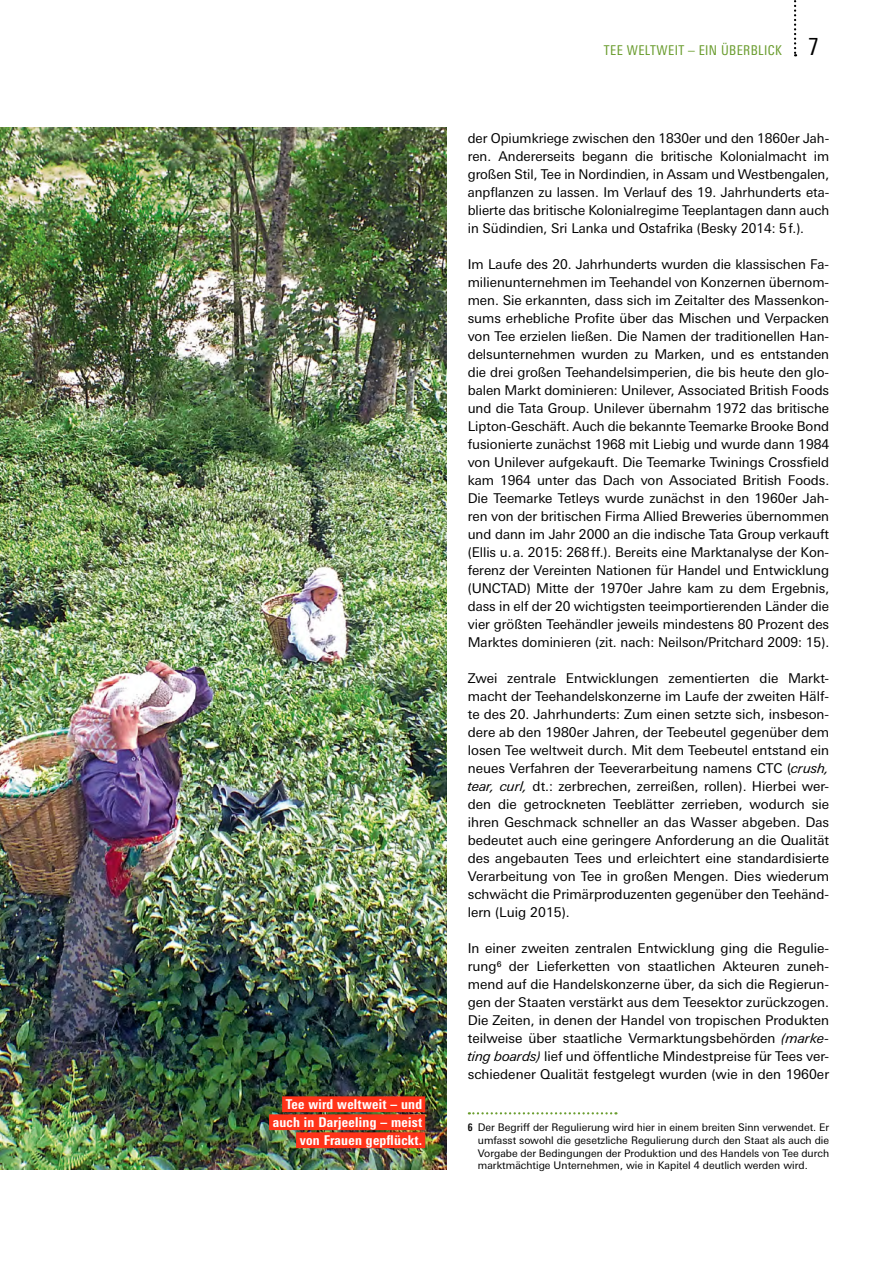
<style>
.page{position:relative;width:893px;height:1263px;background:#fff}
.page>*{position:absolute;margin:0;border:0;box-sizing:border-box;transform-origin:0 0}
.t1{font:13.5px/18px "Linotype Univers Basic";letter-spacing:-.005em;color:#000;text-align:justify}
.t2{font:800 condensed 13.5px/18px "Linotype Univers";letter-spacing:.02em;color:#fff;text-align:right}
.t3{font:condensed 13.5px "Linotype Univers";letter-spacing:.03em;color:#699c2d}
.t4{font:10.5px/12.6px "Linotype Univers Basic";color:#000;text-align:justify}
.s1{font-size:24px;color:#000}
.s2{font-style:italic}
.s3{font-family:"Linotype Univers";font-weight:700;font-stretch:condensed}
</style>
<div class="page">
<svg style="left:794px;top:0;width:2px;height:56px"></svg>
<img style="left:0;top:128px;width:446px;height:1041px">
<svg style="left:469px;top:1112px;width:147px;height:2px"></svg>
<div style="left:282px;top:1096px;width:143px;height:16px;background:#ff3319"></div>
<div style="left:269px;top:1114px;width:156px;height:16px;background:#ff3319"></div>
<div style="left:296px;top:1132px;width:129px;height:16px;background:#ff3319"></div>
<p class="t2" style="left:273px;top:1095px;width:151px">Tee wird weltweit – und auch in Darjeeling – meist von Frauen gepflückt.</p>
<p class="t3" style="left:604px;top:43px;width:217px">TEE WELTWEIT – EIN ÜBERBLICK <span class="s1">7</span></p>
<p class="t1" style="left:468px;top:129px;width:363px">der Opiumkriege zwischen den 1830er und den 1860er Jah&shy;ren. Andererseits begann die britische Kolonialmacht im großen Stil, Tee in Nordindien, in Assam und Westbengalen, anpflanzen zu lassen. Im Verlauf des 19. Jahrhunderts eta&shy;blierte das britische Kolonialregime Teeplantagen dann auch in Südindien, Sri Lanka und Ostafrika (Besky 2014: 5f.).</p>
<p class="t1" style="left:468px;top:255px;width:363px">Im Laufe des 20. Jahrhunderts wurden die klassischen Fa&shy;milienunternehmen im Teehandel von Konzernen übernom&shy;men. Sie erkannten, dass sich im Zeitalter des Massenkon&shy;sums erhebliche Profite über das Mischen und Verpacken von Tee erzielen ließen. Die Namen der traditionellen Han&shy;delsunternehmen wurden zu Marken, und es entstanden die drei großen Teehandelsimperien, die bis heute den glo&shy;balen Markt dominieren: Unilever, Associated British Foods und die Tata Group. Unilever übernahm 1972 das britische Lipton-Geschäft. Auch die bekannte Teemarke Brooke Bond fusionierte zunächst 1968 mit Liebig und wurde dann 1984 von Unilever aufgekauft. Die Teemarke Twinings Crossfield kam 1964 unter das Dach von Associated British Foods.<br>Die Teemarke Tetleys wurde zunächst in den 1960er Jah&shy;ren von der britischen Firma Allied Breweries übernommen und dann im Jahr 2000 an die indische Tata Group verkauft (Ellis u.a. 2015: 268ff.). Bereits eine Marktanalyse der Kon&shy;ferenz der Vereinten Nationen für Handel und Entwicklung (UNCTAD) Mitte der 1970er Jahre kam zu dem Ergebnis, dass in elf der 20 wichtigsten teeimportierenden Länder die vier größten Teehändler jeweils mindestens 80 Prozent des Marktes dominieren (zit. nach: Neilson/Pritchard 2009: 15).</p>
<p class="t1" style="left:468px;top:669px;width:363px">Zwei zentrale Entwicklungen zementierten die Markt&shy;macht der Teehandelskonzerne im Laufe der zweiten Hälf&shy;te des 20. Jahrhunderts: Zum einen setzte sich, insbeson&shy;dere ab den 1980er Jahren, der Teebeutel gegenüber dem losen Tee weltweit durch. Mit dem Teebeutel entstand ein neues Verfahren der Teeverarbeitung namens CTC (<span class="s2">crush, tear, curl,</span> dt.: zerbrechen, zerreißen, rollen). Hierbei wer&shy;den die getrockneten Teeblätter zerrieben, wodurch sie ihren Geschmack schneller an das Wasser abgeben. Das bedeutet auch eine geringere Anforderung an die Qualität des angebauten Tees und erleichtert eine standardisierte Verarbeitung von Tee in großen Mengen. Dies wiederum schwächt die Primärproduzenten gegenüber den Teehänd&shy;lern (Luig 2015).</p>
<p class="t1" style="left:468px;top:939px;width:363px">In einer zweiten zentralen Entwicklung ging die Regulie&shy;rung<sup>6</sup> der Lieferketten von staatlichen Akteuren zuneh&shy;mend auf die Handelskonzerne über, da sich die Regierun&shy;gen der Staaten verstärkt aus dem Teesektor zurückzogen.<br>Die Zeiten, in denen der Handel von tropischen Produkten teilweise über staatliche Vermarktungsbehörden <span class="s2">(marke&shy;ting boards)</span> lief und öffentliche Mindestpreise für Tees ver&shy;schiedener Qualität festgelegt wurden (wie in den 1960er</p>
<p class="t4" style="left:478px;top:1121px;width:353px;text-indent:-10px"><span class="s3">6</span> Der Begriff der Regulierung wird hier in einem breiten Sinn verwendet. Er umfasst sowohl die gesetzliche Regulierung durch den Staat als auch die Vorgabe der Bedingungen der Produktion und des Handels von Tee durch marktmächtige Unternehmen, wie in Kapitel 4 deutlich werden wird.</p>
</div>
